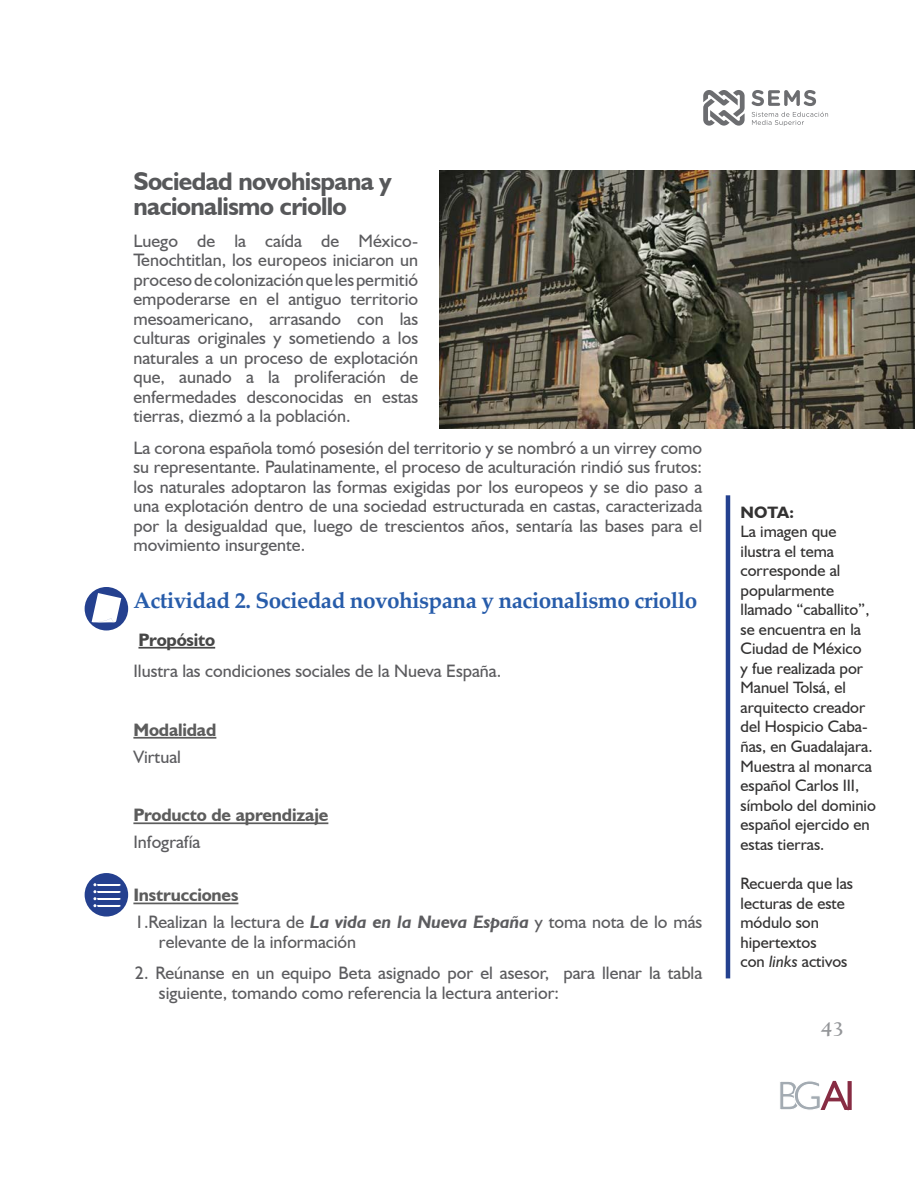
<style>
.page{position:relative;width:915px;height:1191px;background:#fff}
.page>*{position:absolute;margin:0;border:0;box-sizing:border-box;transform-origin:0 0}
.Titulo_Verde{font:700 25.5px/25.5px "Humanist 521 BT";letter-spacing:-.025em;color:#57585a}
.Subtitulo_1{font:700 22.5px "Palatino";letter-spacing:-.025em;color:#275caa}
.t1{font:700 21px "Californian FB";color:#939598}
.Cuerpo_de_texto{font:18px/19.5px "Humanist 521 BT";color:#5c5c5f;text-align:justify}
.Cuerpo_de_texto_nume{font:18px/19.5px "Humanist 521 BT";color:#5c5c5f}
.subtitulo_2_Naranja{font:700 18px "Humanist 521 BT";letter-spacing:-.01em;color:#5c5c5c}
.Subtitulo_1-2{font:700 18px "Humanist 521 BT";letter-spacing:-.01em;color:#474747}
.Glosario_der{font:16.5px/19.5px "Humanist 521 BT";color:#333232}
.Glosario_der-2{font:700 16.5px "Humanist 521 BT";color:#333232}
.s1{font-weight:700;font-style:italic}
.s2{font-style:italic}
</style>
<div class="page">
<svg style="left:703px;top:90px;width:41px;height:36px"></svg>
<svg style="left:751px;top:90px;width:64px;height:16px"></svg>
<svg style="left:751px;top:112px;width:76px;height:14px"></svg>
<svg style="left:780px;top:1080px;width:71px;height:31px"></svg>
<hr style="left:138px;top:647px;width:77px;height:1px;background:#474747">
<hr style="left:133px;top:737px;width:83px;height:1px;background:#5c5c5c">
<hr style="left:133px;top:822px;width:195px;height:2px;background:#5c5c5c">
<hr style="left:133px;top:902px;width:105px;height:2px;background:#5c5c5c">
<img style="left:439px;top:170px;width:475px;height:258px">
<div style="left:725px;top:495px;width:5px;height:483px;background:#24418f"></div>
<div style="left:85px;top:587px;width:43px;height:43px;background:#24408f;border-radius:50%"></div>
<svg style="left:92px;top:593px;width:29px;height:29px"></svg>
<div style="left:85px;top:873px;width:43px;height:43px;background:#24408f;border-radius:50%"></div>
<svg style="left:93px;top:883px;width:27px;height:24px"></svg>
<p class="Titulo_Verde" style="left:133px;top:167px;width:260px">Sociedad novohispana y nacionalismo criollo</p>
<p class="Cuerpo_de_texto" style="left:133px;top:230px;width:286px">Luego de la caída de México-Tenochtitlan, los europeos iniciaron un proceso de colonización que les permitió empoderarse en el antiguo territorio mesoamericano, arrasando con las culturas originales y sometiendo a los naturales a un proceso de explotación que, aunado a la proliferación de enfermedades desconocidas en estas tierras, diezmó a la población.</p>
<p class="Cuerpo_de_texto" style="left:133px;top:437px;width:570px">La corona española tomó posesión del territorio y se nombró a un virrey como su representante. Paulatinamente, el proceso de aculturación rindió sus frutos: los naturales adoptaron las formas exigidas por los europeos y se dio paso a una explotación dentro de una sociedad estructurada en castas, caracterizada por la desigualdad que, luego de trescientos años, sentaría las bases para el movimiento insurgente.</p>
<p class="Subtitulo_1" style="left:133px;top:581px;width:565px">Actividad 2. Sociedad novohispana y nacionalismo criollo</p>
<p class="Subtitulo_1-2" style="left:138px;top:628px;width:78px">Propósito</p>
<p class="Cuerpo_de_texto" style="left:133px;top:661px;width:369px">Ilustra las condiciones sociales de la Nueva España.</p>
<p class="subtitulo_2_Naranja" style="left:133px;top:718px;width:84px">Modalidad</p>
<p class="Cuerpo_de_texto" style="left:133px;top:746px;width:49px">Virtual</p>
<p class="subtitulo_2_Naranja" style="left:133px;top:804px;width:196px">Producto de aprendizaje</p>
<p class="Cuerpo_de_texto" style="left:133px;top:832px;width:68px">Infografía</p>
<p class="subtitulo_2_Naranja" style="left:133px;top:884px;width:106px">Instrucciones</p>
<p class="Cuerpo_de_texto_nume" style="left:159px;top:912px;width:544px;text-indent:-24px">1.Realizan la lectura de <span class="s1">La vida en la Nueva España</span> y toma nota de lo más relevante de la información</p>
<p class="Cuerpo_de_texto_nume" style="left:159px;top:963px;width:544px;text-indent:-24px">2. Reúnanse en un equipo Beta asignado por el asesor, para llenar la tabla siguiente, tomando como referencia la lectura anterior:</p>
<p class="Glosario_der-2" style="left:740px;top:502px;width:55px">NOTA:</p>
<p class="Glosario_der" style="left:740px;top:521px;width:137px">La imagen que ilustra el tema corresponde al popularmente llamado “caballito”, se encuentra en la<br>Ciudad de México<br>y fue realizada por<br>Manuel Tolsá, el arquitecto creador del Hospicio Caba&shy;ñas, en Guadalajara.<br>Muestra al monarca español Carlos III, símbolo del dominio español ejercido en estas tierras.</p>
<p class="Glosario_der" style="left:740px;top:873px;width:114px">Recuerda que las lecturas de este</p>
<p class="Glosario_der" style="left:740px;top:912px;width:80px">módulo son</p>
<p class="Glosario_der" style="left:740px;top:932px;width:78px">hipertextos</p>
<p class="Glosario_der" style="left:740px;top:951px;width:108px">con <span class="s2">links</span> activos</p>
<p class="t1" style="left:820px;top:1017px;width:24px">43</p>
</div>
